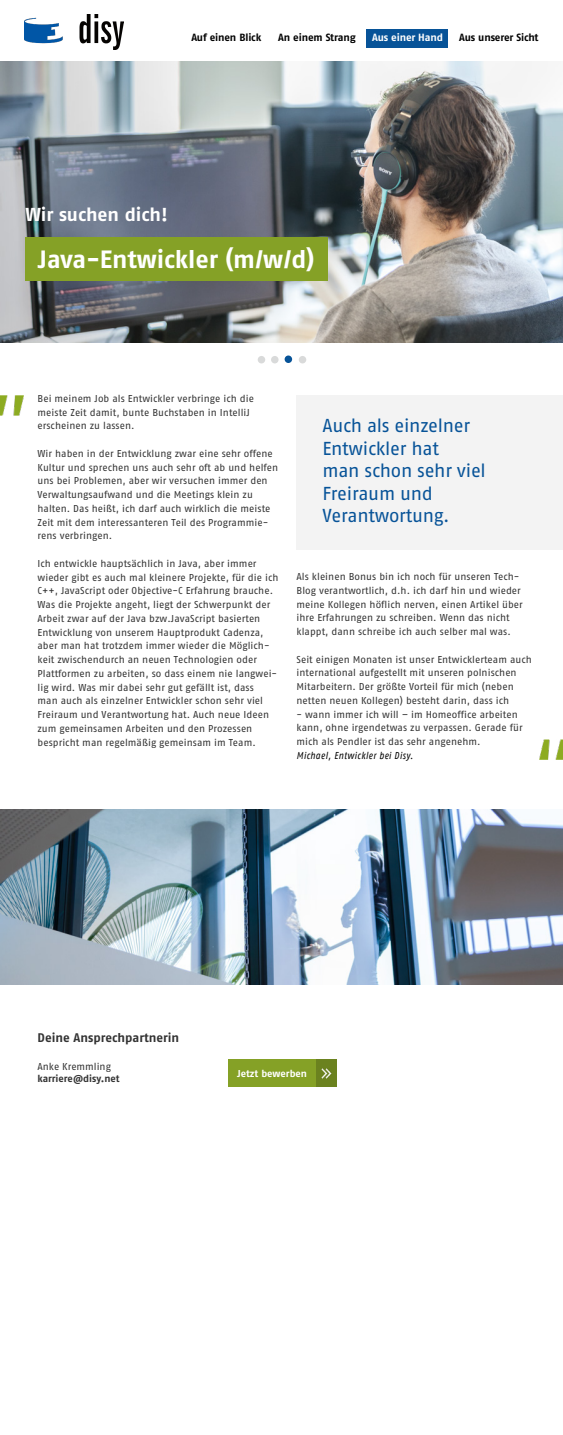
<style>
.page{position:relative;width:563px;height:1435px;background:#fff}
.page>*{position:absolute;margin:0;border:0;box-sizing:border-box;transform-origin:0 0}
.t1{font:25px "Fago No Bold TF";letter-spacing:-.005em;color:#fff}
.t2{font:18.75px/22.5px "Fago No";letter-spacing:-.015em;color:#075398}
.t3{font:18.75px "Fago No Bold TF";letter-spacing:-.005em;color:#fff}
.t4{font:12.5px "Fago No Bold TF";color:#333}
.t5{font:10.44px "Fago No Bold TF";letter-spacing:-.015em;color:#000}
.t6{font:10.44px "Fago No Bold TF";letter-spacing:-.01em;color:#fff}
.t7{font:10px/13.8px "Fago No";letter-spacing:.005em;color:#333}
.t8{font:italic 10px "Fago Co";letter-spacing:.05em;color:#000}
.t9{font:10px "Fago No Bold TF";letter-spacing:-.005em;color:#333}
.t10{font:10px "Fago No Bold TF";color:#fff}
</style>
<div class="page">
<img style="left:25px;top:15px;width:98px;height:34px">
<div style="left:366px;top:29px;width:82px;height:18px;background:#075398"></div>
<img style="left:0;top:62px;width:562px;height:281px">
<div style="left:25px;top:237px;width:302px;height:44px;background:#85a126"></div>
<img style="left:0;top:810px;width:562px;height:175px">
<div style="left:284px;top:356px;width:8px;height:7px;background:#075398;border-radius:50%"></div>
<div style="left:258px;top:356px;width:7px;height:7px;background:#d9dada;border-radius:50%"></div>
<div style="left:271px;top:356px;width:7px;height:7px;background:#d9dada;border-radius:50%"></div>
<div style="left:299px;top:356px;width:7px;height:7px;background:#d9dada;border-radius:50%"></div>
<div style="left:228px;top:1060px;width:88px;height:27px;background:#85a126"></div>
<div style="left:316px;top:1060px;width:20px;height:27px;background:#6b821f"></div>
<svg style="left:321px;top:1069px;width:10px;height:9px"></svg>
<div style="left:296px;top:395px;width:266px;height:155px;background:#f3f3f3"></div>
<img style="left:539px;top:739px;width:23px;height:21px">
<img style="left:1px;top:395px;width:23px;height:21px">
<p class="t5" style="left:191px;top:31px;width:71px">Auf einen Blick</p>
<p class="t5" style="left:278px;top:31px;width:79px">An einem Strang</p>
<p class="t6" style="left:372px;top:31px;width:72px">Aus einer Hand</p>
<p class="t5" style="left:459px;top:31px;width:81px">Aus unserer Sicht</p>
<h2 class="t3" style="left:25px;top:204px;width:144px">Wir suchen dich!</h2>
<h1 class="t1" style="left:38px;top:245px;width:278px">Java-Entwickler (m/w/d)</h1>
<p class="t7" style="left:38px;top:391px;width:218px">Bei meinem Job als Entwickler verbringe ich die meiste Zeit damit, bunte Buchstaben in IntelliJ erscheinen zu lassen.</p>
<p class="t7" style="left:38px;top:446px;width:242px">Wir haben in der Entwicklung zwar eine sehr offene Kultur und sprechen uns auch sehr oft ab und helfen uns bei Problemen, aber wir versuchen immer den Verwaltungsaufwand und die Meetings klein zu halten. Das heißt, ich darf auch wirklich die meiste Zeit mit dem interessanteren Teil des Programmie&shy;rens verbringen.</p>
<p class="t7" style="left:38px;top:556px;width:242px">Ich entwickle hauptsächlich in Java, aber immer wieder gibt es auch mal kleinere Projekte, für die ich C++, JavaScript oder Objective-C Erfahrung brauche.<br>Was die Projekte angeht, liegt der Schwerpunkt der Arbeit zwar auf der Java bzw.JavaScript basierten Entwicklung von unserem Hauptprodukt Cadenza, aber man hat trotzdem immer wieder die Möglich&shy;keit zwischendurch an neuen Technologien oder Plattformen zu arbeiten, so dass einem nie langwei&shy;lig wird. Was mir dabei sehr gut gefällt ist, dass<br>man auch als einzelner Entwickler schon sehr viel Freiraum und Verantwortung hat. Auch neue Ideen zum gemeinsamen Arbeiten und den Prozessen bespricht man regelmäßig gemeinsam im Team.</p>
<h2 class="t2" style="left:322px;top:414px;width:165px">Auch als einzelner<br>Entwickler hat<br>man schon sehr viel<br>Freiraum und<br>Verantwortung.</h2>
<p class="t7" style="left:296px;top:570px;width:228px">Als kleinen Bonus bin ich noch für unseren Tech-Blog verantwortlich, d.h. ich darf hin und wieder meine Kollegen höflich nerven, einen Artikel über ihre Erfahrungen zu schreiben. Wenn das nicht klappt, dann schreibe ich auch selber mal was.</p>
<p class="t7" style="left:296px;top:652px;width:237px">Seit einigen Monaten ist unser Entwicklerteam auch international aufgestellt mit unseren polnischen Mitarbeitern. Der größte Vorteil für mich (neben netten neuen Kollegen) besteht darin, dass ich</p>
<p class="t7" style="left:296px;top:707px;width:227px">- wann immer ich will – im Homeoffice arbeiten kann, ohne irgendetwas zu verpassen. Gerade für mich als Pendler ist das sehr angenehm.</p>
<p class="t8" style="left:296px;top:750px;width:118px">Michael, Entwickler bei Disy.</p>
<p class="t4" style="left:38px;top:1031px;width:143px">Deine Ansprechpartnerin</p>
<p class="t7" style="left:38px;top:1060px;width:75px">Anke Kremmling</p>
<p class="t9" style="left:38px;top:1073px;width:84px">karriere@disy.net</p>
<p class="t10" style="left:237px;top:1068px;width:71px">Jetzt bewerben</p>
</div>
